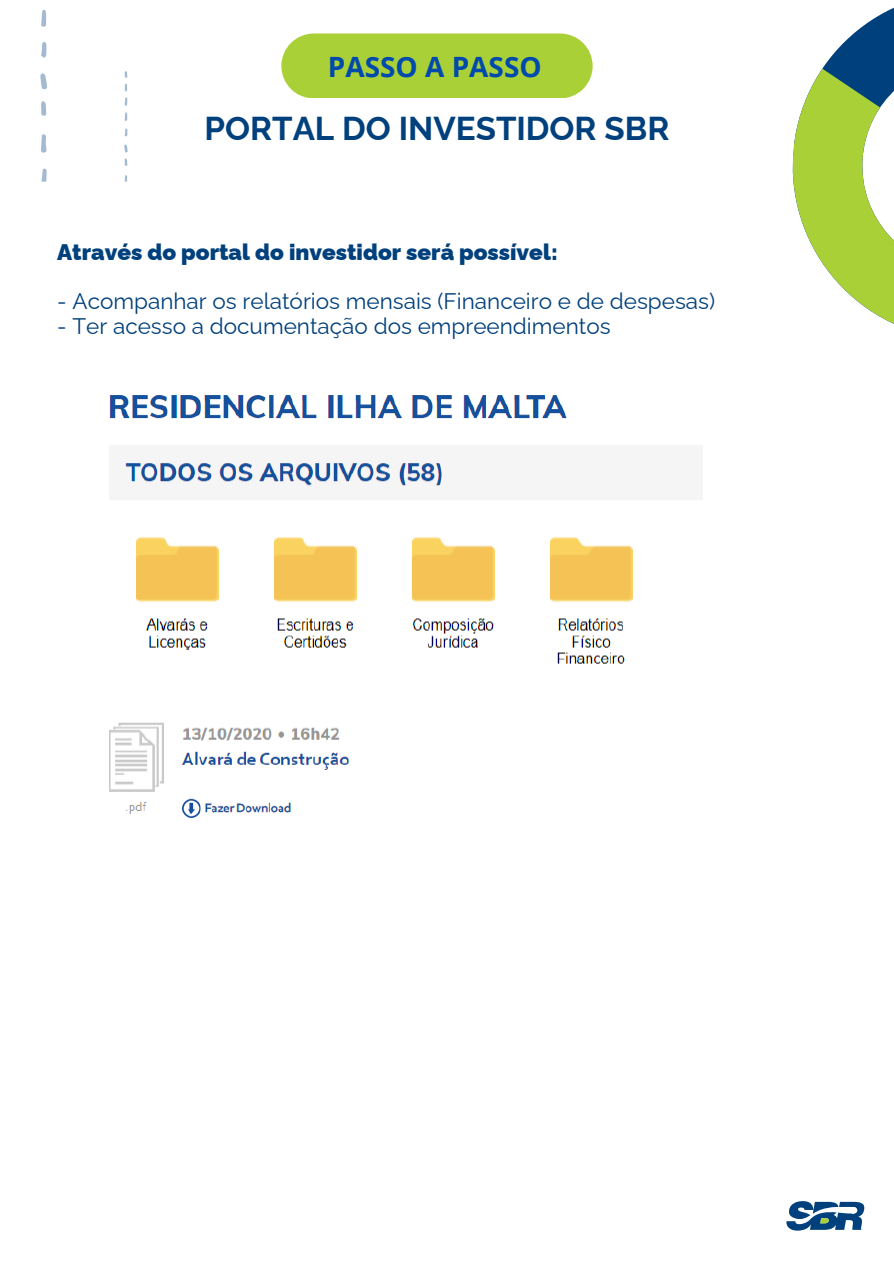
<style>
.page{position:relative;width:894px;height:1264px;background:#fff}
.page>*{position:absolute;margin:0;border:0;box-sizing:border-box;transform-origin:0 0}
.t1{font:700 33px "Raleway";color:#00407c}
.t2{font:700 27.9px "Open Sans";color:#004aad}
.t3{font:22.5px "Raleway";color:#00407c}
.t4{font:900 22.5px "Raleway";color:#00407c}
</style>
<div class="page">
<div style="left:281px;top:33px;width:311px;height:65px;background:#aad037"></div>
<svg style="left:786px;top:1201px;width:78px;height:29px"></svg>
<div style="left:849px;top:1207px;width:8px;height:6px;background:#fff;border-radius:50%"></div>
<svg style="left:125px;top:175px;width:2px;height:6px"></svg>
<svg style="left:125px;top:112px;width:2px;height:9px"></svg>
<svg style="left:124px;top:97px;width:3px;height:9px"></svg>
<svg style="left:125px;top:128px;width:2px;height:9px"></svg>
<svg style="left:124px;top:144px;width:4px;height:22px"></svg>
<svg style="left:125px;top:84px;width:2px;height:7px"></svg>
<svg style="left:125px;top:71px;width:2px;height:7px"></svg>
<svg style="left:41px;top:168px;width:6px;height:13px"></svg>
<svg style="left:41px;top:134px;width:5px;height:19px"></svg>
<svg style="left:41px;top:10px;width:5px;height:17px"></svg>
<svg style="left:41px;top:42px;width:5px;height:16px"></svg>
<svg style="left:40px;top:73px;width:7px;height:43px"></svg>
<svg style="left:792px;top:8px;width:101px;height:316px"></svg>
<img style="left:109px;top:395px;width:524px;height:423px">
<p class="t2" style="left:328px;top:47px;width:215px">PASSO A PASSO</p>
<p class="t1" style="left:204px;top:108px;width:466px">PORTAL DO INVESTIDOR SBR</p>
<h2 class="t4" style="left:57px;top:238px;width:502px">Através do portal do investidor será possível:</h2>
<h1 class="t3" style="left:57px;top:288px;width:659px">- Acompanhar os relatórios mensais (Financeiro e de despesas)</h1>
<h3 class="t3" style="left:57px;top:313px;width:555px">- Ter acesso a documentação dos empreendimentos</h3>
</div>
